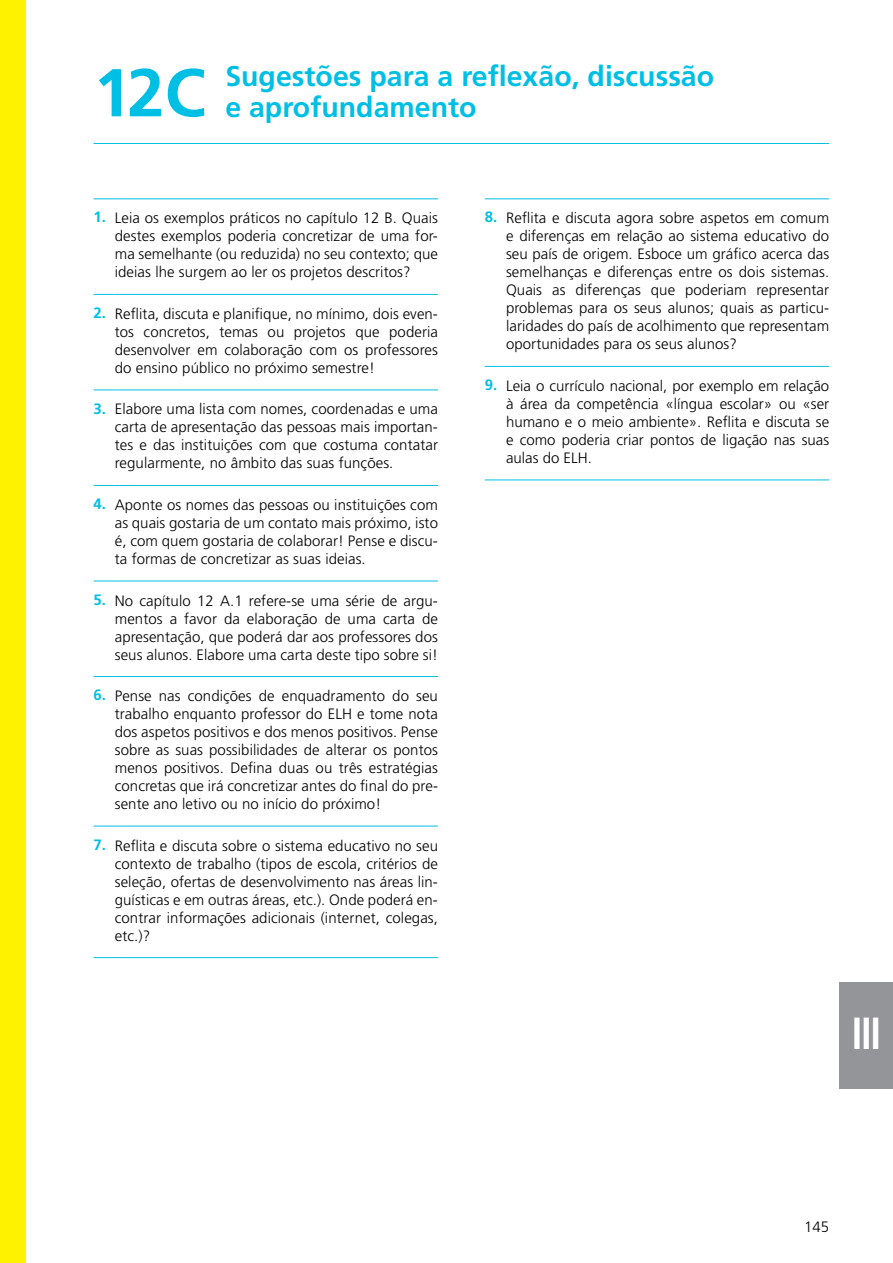
<style>
.page{position:relative;width:893px;height:1263px;background:#fff}
.page>*{position:absolute;margin:0;border:0;box-sizing:border-box;transform-origin:0 0}
.t1{font:700 67.5px "Frutiger";color:#00bfe4}
.t2{font:700 condensed 45px "Frutiger";color:#fff;scale:.9 1}
.t3{font:700 28.5px/31.5px "Frutiger";color:#00bfe4}
.t4{font:300 15px/18px "Frutiger";letter-spacing:.005em;color:#000;text-align:justify}
.s1{font-weight:700;color:#00bfe4}
</style>
<div class="page">
<div style="left:0;top:0;width:26px;height:1263px;background:#fff200"></div>
<svg style="left:94px;top:390px;width:21px;height:1px"></svg>
<hr style="left:115px;top:390px;width:323px;height:1px;background:#00bfe4">
<svg style="left:94px;top:485px;width:21px;height:1px"></svg>
<hr style="left:115px;top:485px;width:323px;height:1px;background:#00bfe4">
<svg style="left:94px;top:581px;width:21px;height:1px"></svg>
<hr style="left:115px;top:581px;width:323px;height:1px;background:#00bfe4">
<svg style="left:94px;top:676px;width:21px;height:1px"></svg>
<hr style="left:115px;top:676px;width:323px;height:1px;background:#00bfe4">
<svg style="left:94px;top:826px;width:21px;height:1px"></svg>
<hr style="left:115px;top:826px;width:323px;height:1px;background:#00bfe4">
<svg style="left:94px;top:957px;width:21px;height:1px"></svg>
<hr style="left:115px;top:957px;width:323px;height:1px;background:#00bfe4">
<svg style="left:94px;top:198px;width:21px;height:1px"></svg>
<hr style="left:115px;top:198px;width:323px;height:1px;background:#00bfe4">
<svg style="left:94px;top:294px;width:21px;height:1px"></svg>
<hr style="left:115px;top:294px;width:323px;height:1px;background:#00bfe4">
<hr style="left:94px;top:143px;width:735px;height:1px;background:#00bfe4">
<svg style="left:485px;top:198px;width:21px;height:1px"></svg>
<hr style="left:506px;top:198px;width:323px;height:1px;background:#00bfe4">
<svg style="left:485px;top:366px;width:21px;height:1px"></svg>
<hr style="left:506px;top:366px;width:323px;height:1px;background:#00bfe4">
<svg style="left:485px;top:480px;width:21px;height:1px"></svg>
<hr style="left:506px;top:480px;width:323px;height:1px;background:#00bfe4">
<div style="left:840px;top:982px;width:53px;height:107px;background:#939598"></div>
<h1 class="t1" style="left:94px;top:53px;width:114px">12C</h1>
<h3 class="t3" style="left:225px;top:60px;width:490px">Sugestões para a reflexão, discussão e aprofundamento</h3>
<p class="t4" style="left:115px;top:209px;width:325px;text-indent:-21px"><span class="s1">1.</span> Leia os exemplos práticos no capítulo 12 B. Quais destes exemplos poderia concretizar de uma for&shy;ma semelhante (ou reduzida) no seu contexto; que ideias lhe surgem ao ler os projetos descritos?</p>
<p class="t4" style="left:115px;top:305px;width:325px;text-indent:-21px"><span class="s1">2.</span> Reflita, discuta e planifique, no mínimo, dois even&shy;tos concretos, temas ou projetos que poderia desenvolver em colaboração com os professores do ensino público no próximo semestre!</p>
<p class="t4" style="left:115px;top:400px;width:325px;text-indent:-21px"><span class="s1">3.</span> Elabore uma lista com nomes, coordenadas e uma carta de apresentação das pessoas mais importan&shy;tes e das instituições com que costuma contatar regularmente, no âmbito das suas funções.</p>
<p class="t4" style="left:115px;top:496px;width:325px;text-indent:-21px"><span class="s1">4.</span> Aponte os nomes das pessoas ou instituições com as quais gostaria de um contato mais próximo, isto é, com quem gostaria de colaborar! Pense e discu&shy;ta formas de concretizar as suas ideias.</p>
<p class="t4" style="left:115px;top:591px;width:325px;text-indent:-21px"><span class="s1">5.</span> No capítulo 12 A.1 refere-se uma série de argu&shy;mentos a favor da elaboração de uma carta de apresentação, que poderá dar aos professores dos seus alunos. Elabore uma carta deste tipo sobre si!</p>
<p class="t4" style="left:115px;top:687px;width:325px;text-indent:-21px"><span class="s1">6.</span> Pense nas condições de enquadramento do seu trabalho enquanto professor do ELH e tome nota dos aspetos positivos e dos menos positivos. Pense sobre as suas possibilidades de alterar os pontos menos positivos. Defina duas ou três estratégias concretas que irá concretizar antes do final do pre&shy;sente ano letivo ou no início do próximo!</p>
<p class="t4" style="left:115px;top:836px;width:325px;text-indent:-21px"><span class="s1">7.</span> Reflita e discuta sobre o sistema educativo no seu contexto de trabalho (tipos de escola, critérios de seleção, ofertas de desenvolvimento nas áreas lin&shy;guísticas e em outras áreas, etc.). Onde poderá en&shy;contrar informações adicionais (internet, colegas, etc.)?</p>
<p class="t4" style="left:506px;top:209px;width:325px;text-indent:-21px"><span class="s1">8.</span> Reflita e discuta agora sobre aspetos em comum e diferenças em relação ao sistema educativo do seu país de origem. Esboce um gráfico acerca das semelhanças e diferenças entre os dois sistemas.<br>Quais as diferenças que poderiam representar problemas para os seus alunos; quais as particu&shy;laridades do país de acolhimento que representam oportunidades para os seus alunos?</p>
<p class="t4" style="left:506px;top:377px;width:325px;text-indent:-21px"><span class="s1">9.</span> Leia o currículo nacional, por exemplo em relação à área da competência «língua escolar» ou «ser humano e o meio ambiente». Reflita e discuta se e como poderia criar pontos de ligação nas suas aulas do ELH.</p>
<h2 class="t2" style="left:851px;top:1007px;width:35px">III</h2>
<p class="t4" style="left:804px;top:1218px;width:27px">145</p>
</div>
